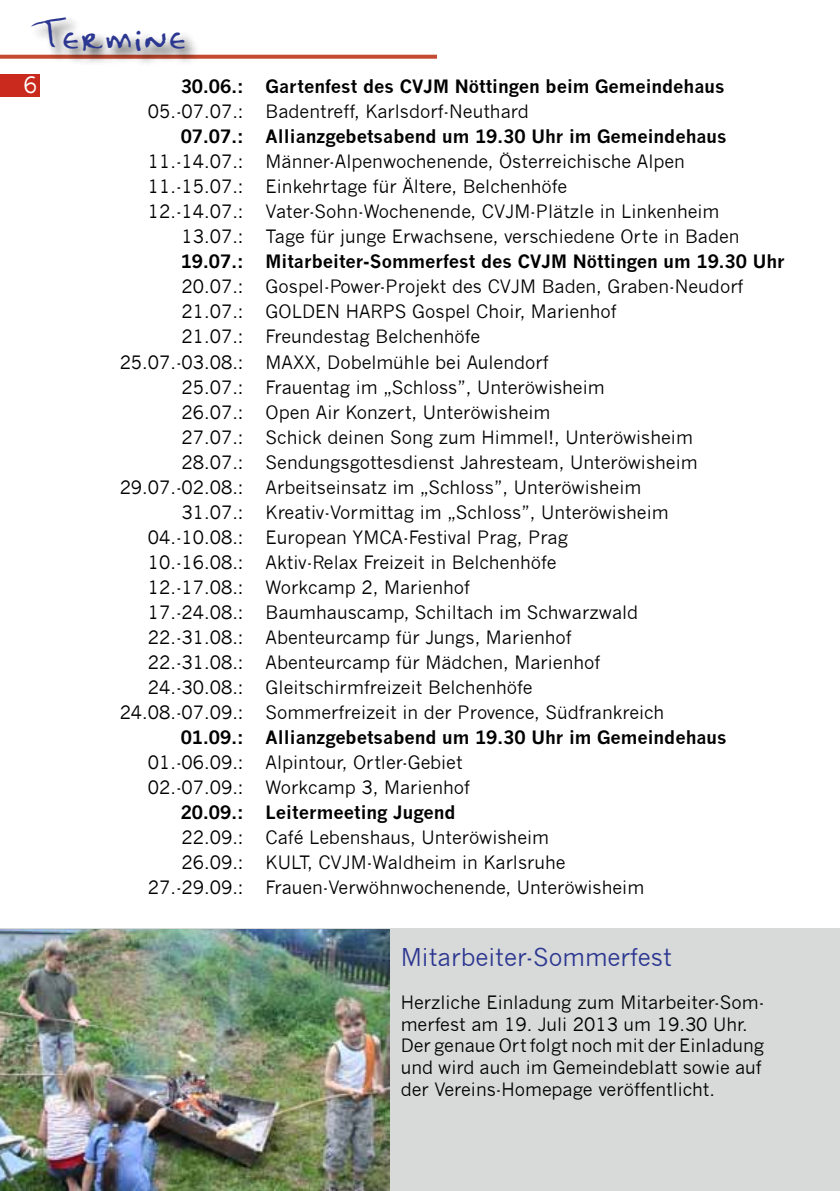
<style>
.page{position:relative;width:840px;height:1191px;background:#fff}
.page>*{position:absolute;margin:0;border:0;box-sizing:border-box;transform-origin:0 0}
.t1{font:42px "Kaela";color:#2c3791}
.t2{font:24px "News Gothic";color:#2c3791}
.t3{font:22px "News Gothic";color:#fff}
.t4{font:18px/21.6px "News Gothic";color:#000}
.t5{font:700 18px "News Gothic";color:#000}
</style>
<div class="page">
<svg style="left:0;top:55px;width:437px;height:4px"></svg>
<div style="left:0;top:74px;width:40px;height:22px;background:#ca291d"></div>
<div style="left:0;top:928px;width:839px;height:263px;background:#d8d9d9"></div>
<div style="left:31px;top:16px;width:171px;height:52px;background:#000;opacity:.8"></div>
<img style="left:0;top:929px;width:389px;height:262px">
<h1 class="t1" style="left:34px;top:10px;width:156px">Termine</h1>
<p class="t5" style="left:181px;top:76px;width:545px">30.06.: Gartenfest des CVJM Nöttingen beim Gemeindehaus</p>
<p class="t4" style="left:148px;top:101px;width:382px">05.-07.07.: Badentreff, Karlsdorf-Neuthard</p>
<p class="t5" style="left:181px;top:126px;width:547px">07.07.: Allianzgebetsabend um 19.30 Uhr im Gemeindehaus</p>
<p class="t4" style="left:148px;top:151px;width:538px">11.-14.07.: Männer-Alpenwochenende, Österreichische Alpen</p>
<p class="t4" style="left:148px;top:176px;width:421px">11.-15.07.: Einkehrtage für Ältere, Belchenhöfe</p>
<p class="t4" style="left:148px;top:201px;width:572px">12.-14.07.: Vater-Sohn-Wochenende, CVJM-Plätzle in Linkenheim</p>
<p class="t4" style="left:181px;top:226px;width:559px">13.07.: Tage für junge Erwachsene, verschiedene Orte in Baden</p>
<p class="t5" style="left:181px;top:251px;width:605px">19.07.: Mitarbeiter-Sommerfest des CVJM Nöttingen um 19.30 Uhr</p>
<p class="t4" style="left:181px;top:276px;width:563px">20.07.: Gospel-Power-Projekt des CVJM Baden, Graben-Neudorf</p>
<p class="t4" style="left:181px;top:301px;width:436px">21.07.: GOLDEN HARPS Gospel Choir, Marienhof</p>
<p class="t4" style="left:181px;top:326px;width:300px">21.07.: Freundestag Belchenhöfe</p>
<p class="t4" style="left:120px;top:351px;width:430px">25.07.-03.08.: MAXX, Dobelmühle bei Aulendorf</p>
<p class="t4" style="left:181px;top:376px;width:424px">25.07.: Frauentag im „Schloss”, Unteröwisheim</p>
<p class="t4" style="left:181px;top:401px;width:370px">26.07.: Open Air Konzert, Unteröwisheim</p>
<p class="t4" style="left:181px;top:426px;width:512px">27.07.: Schick deinen Song zum Himmel!, Unteröwisheim</p>
<p class="t4" style="left:181px;top:451px;width:517px">28.07.: Sendungsgottesdienst Jahresteam, Unteröwisheim</p>
<p class="t4" style="left:120px;top:476px;width:523px">29.07.-02.08.: Arbeitseinsatz im „Schloss”, Unteröwisheim</p>
<p class="t4" style="left:181px;top:501px;width:488px">31.07.: Kreativ-Vormittag im „Schloss”, Unteröwisheim</p>
<p class="t4" style="left:148px;top:526px;width:421px">04.-10.08.: European YMCA-Festival Prag, Prag</p>
<p class="t4" style="left:148px;top:551px;width:410px">10.-16.08.: Aktiv-Relax Freizeit in Belchenhöfe</p>
<p class="t4" style="left:148px;top:576px;width:323px">12.-17.08.: Workcamp 2, Marienhof</p>
<p class="t4" style="left:148px;top:601px;width:491px">17.-24.08.: Baumhauscamp, Schiltach im Schwarzwald</p>
<p class="t4" style="left:148px;top:626px;width:425px">22.-31.08.: Abenteurcamp für Jungs, Marienhof</p>
<p class="t4" style="left:148px;top:651px;width:453px">22.-31.08.: Abenteurcamp für Mädchen, Marienhof</p>
<p class="t4" style="left:148px;top:676px;width:386px">24.-30.08.: Gleitschirmfreizeit Belchenhöfe</p>
<p class="t4" style="left:120px;top:701px;width:546px">24.08.-07.09.: Sommerfreizeit in der Provence, Südfrankreich</p>
<p class="t5" style="left:181px;top:726px;width:547px">01.09.: Allianzgebetsabend um 19.30 Uhr im Gemeindehaus</p>
<p class="t4" style="left:148px;top:749px;width:323px;line-height:25px">01.-06.09.: Alpintour, Ortler-Gebiet<br>02.-07.09.: Workcamp 3, Marienhof</p>
<p class="t5" style="left:181px;top:801px;width:276px">20.09.: Leitermeeting Jugend</p>
<p class="t4" style="left:181px;top:826px;width:369px">22.09.: Café Lebenshaus, Unteröwisheim</p>
<p class="t4" style="left:181px;top:851px;width:385px">26.09.: KULT, CVJM-Waldheim in Karlsruhe</p>
<p class="t4" style="left:148px;top:876px;width:497px">27.-29.09.: Frauen-Verwöhnwochenende, Unteröwisheim</p>
<p class="t3" style="left:24px;top:72px;width:15px">6</p>
<h2 class="t2" style="left:400px;top:943px;width:272px">Mitarbeiter-Sommerfest</h2>
<p class="t4" style="left:400px;top:991px;width:365px">Herzliche Einladung zum Mitarbeiter-Som&shy;merfest am 19. Juli 2013 um 19.30 Uhr.<br>Der genaue Ort folgt noch mit der Einladung und wird auch im Gemeindeblatt sowie auf der Vereins-Homepage veröffentlicht.</p>
</div>
